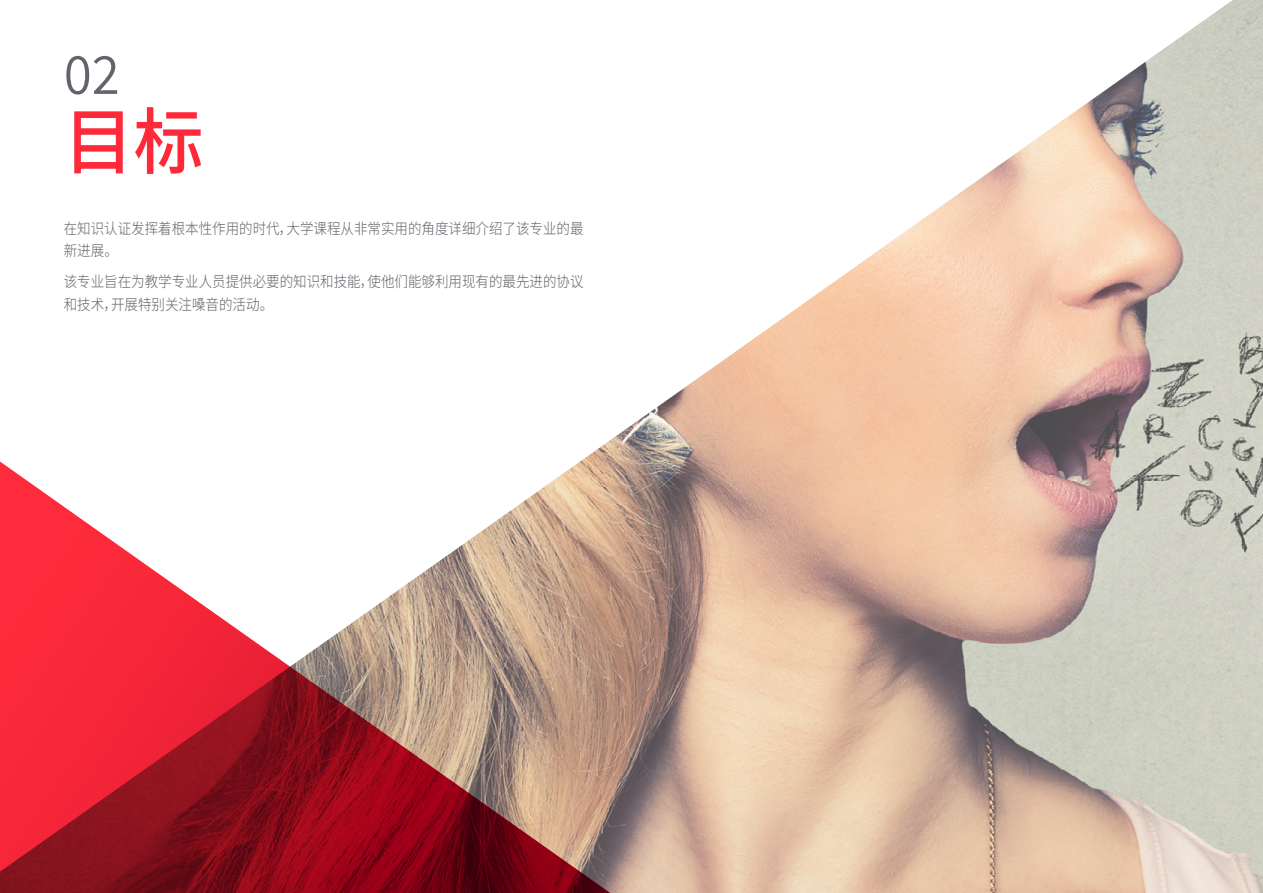
<style>
.page{position:relative;width:1263px;height:893px;background:#fff}
.page>*{position:absolute;margin:0;border:0;box-sizing:border-box;transform-origin:0 0}
.t1{font:500 72px "Source Han Sans CN";color:#ff293a}
.t2{font:52.5px "Source Han Sans CN";color:#61646a}
.t3{font:300 15px/22.5px "Source Han Sans CN";color:#61646a;scale:.9 1}
</style>
<div class="page">
<img style="left:602px;top:0;width:661px;height:893px">
<svg style="left:0;top:446px;width:640px;height:447px"></svg>
<h2 class="t2" style="left:64px;top:45px;width:57px">02</h2>
<h1 class="t1" style="left:64px;top:101px;width:141px">目标</h1>
<p class="t3" style="left:64px;top:217px;width:579px">在知识认证发挥着根本性作用的时代，大学课程从非常实用的角度详细介绍了该专业的最新进展。</p>
<p class="t3" style="left:64px;top:271px;width:579px">该专业旨在为教学专业人员提供必要的知识和技能，使他们能够利用现有的最先进的协议和技术，开展特别关注嗓音的活动。</p>
</div>
